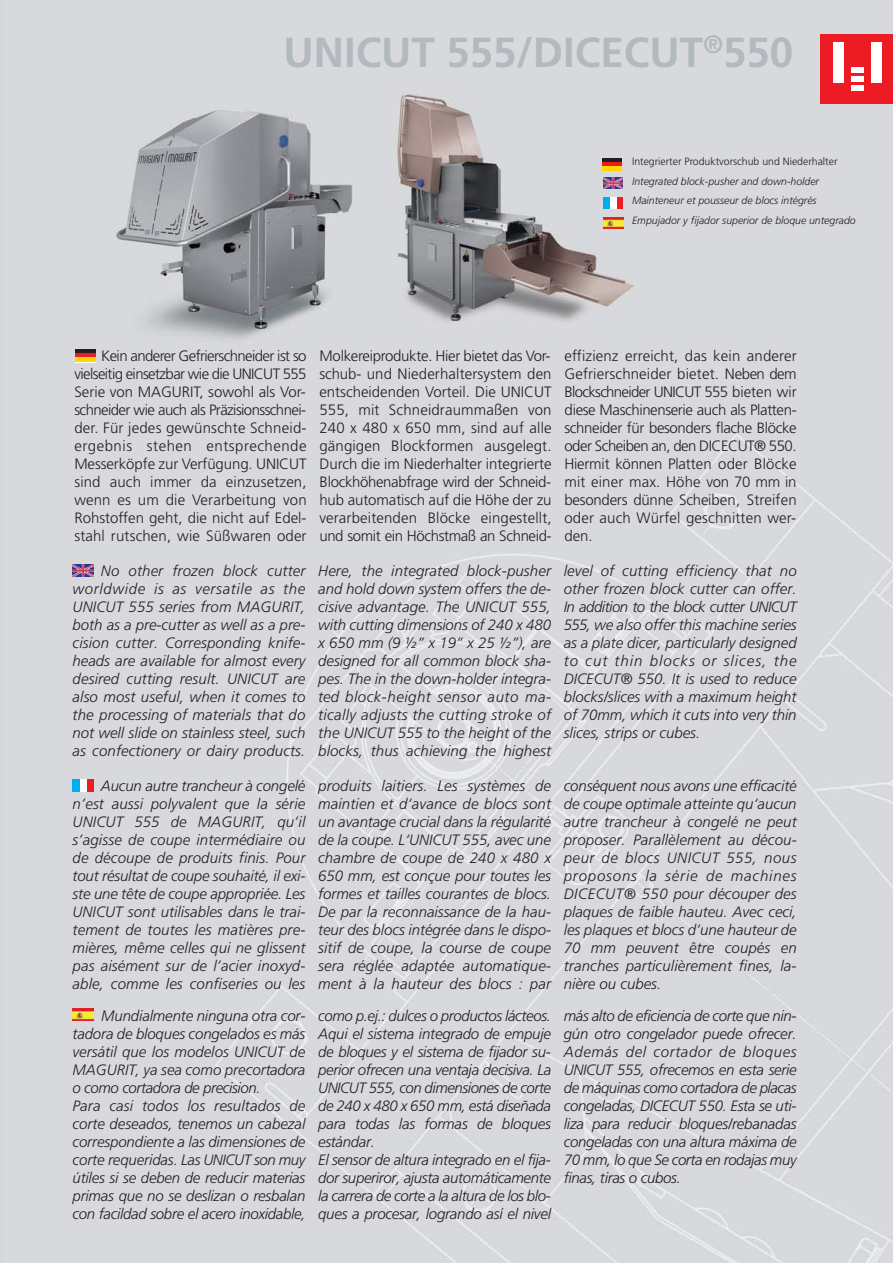
<style>
.page{position:relative;width:893px;height:1263px;background:#fff}
.page>*{position:absolute;margin:0;border:0;box-sizing:border-box;transform-origin:0 0}
.t1{font:700 42px "Frutiger";color:#b2babf}
.t2{font:italic 300 15px/18px "Frutiger";letter-spacing:-.01em;color:#231f20;text-align:justify}
.t3{font:300 15px/18px "Frutiger";letter-spacing:.01em;color:#231f20;text-align:justify}
.t4{font:italic 300 10.5px/19.5px "Frutiger";color:#231f20}
.t5{font:300 10.5px "Frutiger";color:#231f20}
</style>
<div class="page">
<img style="left:0;top:0;width:892px;height:1263px">
<img style="left:72px;top:565px;width:21px;height:11px">
<img style="left:73px;top:1008px;width:21px;height:13px">
<div style="left:820px;top:34px;width:72px;height:70px;background:#ed1c24"></div>
<div style="left:833px;top:42px;width:11px;height:40px;background:#fff"></div>
<div style="left:871px;top:42px;width:11px;height:40px;background:#fff"></div>
<div style="left:851px;top:85px;width:12px;height:6px;background:#fff"></div>
<div style="left:851px;top:76px;width:12px;height:5px;background:#fff"></div>
<div style="left:851px;top:67px;width:12px;height:5px;background:#fff"></div>
<div style="left:75px;top:350px;width:21px;height:13px;background:#fff"></div>
<svg style="left:75px;top:353px;width:21px;height:5px"></svg>
<hr style="left:75px;top:350px;width:21px;height:3px;background:#231f20">
<hr style="left:75px;top:358px;width:21px;height:4px;background:#ffd600">
<div style="left:72px;top:779px;width:21px;height:13px;background:#fff"></div>
<div style="left:72px;top:779px;width:7px;height:13px;background:#00aeef"></div>
<div style="left:87px;top:779px;width:6px;height:13px;background:#ed1c24"></div>
<img style="left:603px;top:178px;width:20px;height:11px">
<img style="left:604px;top:217px;width:19px;height:12px">
<div style="left:602px;top:158px;width:19px;height:13px;background:#ffd600"></div>
<div style="left:602px;top:158px;width:19px;height:12px;background:#ed1c24"></div>
<hr style="left:602px;top:158px;width:19px;height:4px;background:#231f20">
<hr style="left:602px;top:166px;width:19px;height:4px;background:#ffd600">
<div style="left:603px;top:198px;width:20px;height:11px;background:#fff"></div>
<div style="left:603px;top:198px;width:7px;height:11px;background:#00aeef"></div>
<div style="left:617px;top:198px;width:6px;height:11px;background:#ed1c24"></div>
<h1 class="t1" style="left:283px;top:35px;width:511px">UNICUT 555/DICECUT<sup>®</sup>550</h1>
<p class="t5" style="left:632px;top:157px;width:207px">Integrierter Produktvorschub und Niederhalter</p>
<p class="t4" style="left:632px;top:172px;width:225px">Integrated block-pusher and down-holder<br>Mainteneur et pousseur de blocs intégrés<br>Empujador y fijador superior de bloque untegrado</p>
<p class="t3" style="left:74px;top:348px;width:234px;text-indent:27px">Kein anderer Gefrierschneider ist so vielseitig einsetzbar wie die UNICUT 555<br>Serie von MAGURIT, sowohl als Vor&shy;schneider wie auch als Präzisionsschnei&shy;der. Für jedes gewünschte Schnei d&shy;er gebnis stehen entsprechende Messerköpfe zur Verfügung. UNICUT sind auch immer da einzusetzen, wenn es um die Verarbeitung von Rohstoffen geht, die nicht auf Edel&shy;stahl rutschen, wie Süßwaren oder</p>
<p class="t3" style="left:319px;top:348px;width:234px">Molkereiprodukte. Hier bietet das Vor&shy;schub- und Niederhaltersystem den entscheidenden Vorteil. Die UNICUT 555, mit Schneidraummaßen von 240 x 480 x 650 mm, sind auf alle gängigen Blockformen ausgelegt.<br>Durch die im Niederhalter integrierte Blockhöhenabfrage wird der Schneid - hub automatisch auf die Höhe der zu verarbeitenden Blöcke eingestellt, und somit ein Höchstmaß an Schneid-</p>
<p class="t3" style="left:564px;top:348px;width:234px">effizienz erreicht, das kein anderer Gefrierschneider bietet. Neben dem Block schneider UNICUT 555 bieten wir diese Maschinenserie auch als Platten&shy;schneider für besonders flache Blöcke oder Scheiben an, den DICECUT® 550.<br>Hiermit können Plat ten oder Blöcke mit einer max. Höhe von 70 mm in besonders dünne Schei ben, Streifen oder auch Würfel geschnitten wer&shy;den.</p>
<p class="t2" style="left:73px;top:563px;width:234px;text-indent:28px">No other frozen block cutter worldwide is as versatile as the UNICUT 555 series from MAGURIT, both as a pre-cutter as well as a pre&shy;cision cutter. Corresponding knife&shy;heads are available for almost every desired cutting result. UNICUT are also most useful, when it comes to the processing of materials that do not well slide on stainless steel, such as confectionery or dairy products.</p>
<p class="t2" style="left:318px;top:563px;width:234px">Here, the integrated block-pusher and hold down system offers the de&shy;cisive advantage. The UNICUT 555, with cutting dimensions of 240 x 480 x 650 mm (9 ½” x 19” x 25 ½”), are designed for all common block sha&shy;pes. The in the down-holder integra&shy;ted block-height sensor auto ma&shy;tically adjusts the cutting stroke of the UNICUT 555 to the height of the blocks, thus achieving the highest</p>
<p class="t2" style="left:564px;top:563px;width:234px">level of cutting efficiency that no other frozen block cutter can offer.<br>In addition to the block cutter UNICUT 555, we also offer this machine series as a plate dicer, particularly designed to cut thin blocks or slices, the DICECUT® 550. It is used to reduce blocks/slices with a maximum height of 70mm, which it cuts into very thin slices, strips or cubes.</p>
<p class="t2" style="left:73px;top:778px;width:234px;text-indent:28px">Aucun autre trancheur à congelé n’est aussi polyvalent que la série UNICUT 555 de MAGURIT, qu’il s’agisse de coupe intermédiaire ou de découpe de produits finis. Pour tout résultat de coupe souhaité, il exi&shy;ste une tête de coupe appropriée. Les UNICUT sont utilisables dans le trai&shy;tement de toutes les matières pre&shy;mières, même celles qui ne glissent pas aisément sur de l’acier inoxyd&shy;able, comme les confiseries ou les</p>
<p class="t2" style="left:318px;top:778px;width:234px">produits laitiers. Les systèmes de maintien et d‘avance de blocs sont un avantage crucial dans la régularité de la coupe. L‘UNICUT 555, avec une chambre de coupe de 240 x 480 x 650 mm, est conçue pour toutes les formes et tailles courantes de blocs.<br>De par la reconnaissance de la hau&shy;teur des blocs intégrée dans le dispo&shy;sitif de coupe, la course de coupe sera réglée adaptée automatique&shy;ment à la hauteur des blocs : par</p>
<p class="t2" style="left:564px;top:778px;width:234px">conséquent nous avons une efficacité de coupe optimale atteinte qu‘aucun autre trancheur à congelé ne peut proposer. Parallèlement au décou&shy;peur de blocs UNICUT 555, nous proposons la série de machines DICECUT® 550 pour découper des plaques de faible hauteu. Avec ceci, les plaques et blocs d’une hauteur de 70 mm peuvent être coupés en tranches particulièrement fines, la&shy;nière ou cubes.</p>
<p class="t2" style="left:73px;top:1007px;width:234px;text-align:left;text-indent:29px">Mundialmente ninguna otra cor&shy;tadora de bloques congelados es más versátil que los modelos UNICUT de MAGURIT, ya sea como precortadora o como cortadora de precision.<br>Para casi todos los resultados de corte deseados, tenemos un cabezal correspondiente a las dimensiones de corte requeridas. Las UNICUT son muy útiles si se deben de reducir materias primas que no se deslizan o resbalan con facildad sobre el acero inoxidable,</p>
<p class="t2" style="left:318px;top:1007px;width:234px;text-align:left">como p.ej.: dulces o productos lácteos.<br>Aqui el sistema integrado de empuje de bloques y el sistema de fijador su&shy;perior ofrecen una ventaja decisiva. La UNICUT 555, con dimensiones de corte de 240 x 480 x 650 mm, está diseñada para todas las formas de bloques estándar.<br>El sensor de altura integrado en el fija&shy;dor superiror, ajusta automáticamente la carrera de corte a la altura de los blo&shy;ques a procesar, logrando así el nivel</p>
<p class="t2" style="left:564px;top:1007px;width:234px">más alto de eficiencia de corte que nin&shy;gún otro congelador puede ofrecer.<br>Además del cortador de bloques UNICUT 555, ofrecemos en esta serie de máquinas como cortadora de placas congeladas, DICECUT 550. Esta se uti&shy;liza para reducir bloques/rebanadas congeladas con una altura máxima de 70 mm, lo que Se corta en rodajas muy finas, tiras o cubos.</p>
</div>
